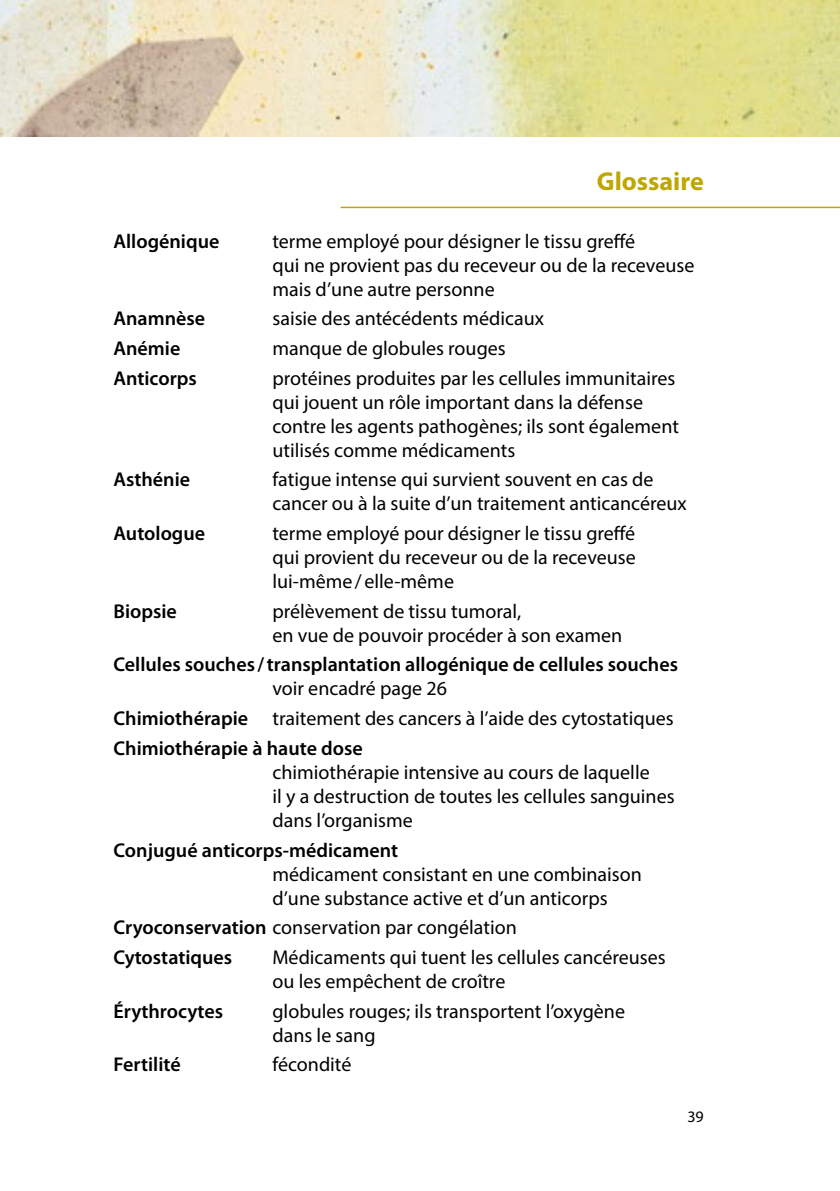
<style>
.page{position:relative;width:840px;height:1191px;background:#fff}
.page>*{position:absolute;margin:0;border:0;box-sizing:border-box;transform-origin:0 0}
.t1{font:700 26px "Myriad Pro";color:#c0a600}
.t2{font:20px/24px "Myriad Pro";color:#000}
.t3{font:600 20px/29.6px "Myriad Pro";color:#000}
.t4{font:16px "Myriad Pro";color:#000}
.s1{font-weight:600}
.s2{font-weight:400}
</style>
<div class="page">
<hr style="left:340px;top:207px;width:499px;height:1px;background:#c0a600">
<img style="left:0;top:0;width:839px;height:136px">
<h1 class="t1" style="left:596px;top:164px;width:108px">Glossaire</h1>
<p class="t3" style="left:113px;top:226px;width:107px">Allogénique</p>
<p class="t2" style="left:272px;top:229px;width:423px">terme employé pour désigner le tissu greffé<br>qui ne provient pas du receveur ou de la receveuse mais d’une autre personne</p>
<p class="t3" style="left:113px;top:303px;width:93px">Anamnèse</p>
<p class="t2" style="left:272px;top:306px;width:273px">saisie des antécédents médicaux</p>
<p class="t3" style="left:113px;top:333px;width:68px">Anémie</p>
<p class="t2" style="left:272px;top:336px;width:235px">manque de globules rouges</p>
<p class="t3" style="left:113px;top:363px;width:85px">Anticorps</p>
<p class="t2" style="left:272px;top:366px;width:408px">protéines produites par les cellules immunitaires qui jouent un rôle important dans la défense contre les agents pathogènes; ils sont également utilisés comme médicaments</p>
<p class="t3" style="left:113px;top:464px;width:78px">Asthénie</p>
<p class="t2" style="left:272px;top:467px;width:415px">fatigue intense qui survient souvent en cas de cancer ou à la suite d’un traitement anticancéreux</p>
<p class="t3" style="left:113px;top:518px;width:93px">Autologue</p>
<p class="t2" style="left:272px;top:521px;width:364px;text-align:justify">terme employé pour désigner le tissu greffé qui provient du receveur ou de la receveuse lui-même/elle-même</p>
<p class="t3" style="left:113px;top:596px;width:65px">Biopsie</p>
<p class="t2" style="left:272px;top:599px;width:351px">prélèvement de tissu tumoral,<br>en vue de pouvoir procéder à son examen</p>
<p class="t3" style="left:113px;top:649px;width:565px">Cellules souches /transplantation allogénique de cellules souches</p>
<p class="t2" style="left:113px;top:673px;width:561px;line-height:29.6px;text-indent:159px">voir encadré page 26<br><span class="s1">Chimiothérapie</span> traitement des cancers à l’aide des cytostatiques<br><span class="s1">Chimiothérapie à haute dose</span></p>
<p class="t2" style="left:272px;top:760px;width:403px">chimiothérapie intensive au cours de laquelle<br>il y a destruction de toutes les cellules sanguines dans l’organisme</p>
<p class="t3" style="left:113px;top:834px;width:286px">Conjugué anticorps-médicament</p>
<p class="t2" style="left:272px;top:861px;width:371px">médicament consistant en une combinaison d’une substance active et d’un anticorps</p>
<p class="t3" style="left:113px;top:912px;width:404px">Cryoconservation <span class="s2">conservation par congélation<br></span>Cytostatiques</p>
<p class="t2" style="left:272px;top:944px;width:394px">Médicaments qui tuent les cellules cancéreuses ou les empêchent de croître</p>
<p class="t3" style="left:113px;top:995px;width:111px">Érythrocytes</p>
<p class="t2" style="left:272px;top:998px;width:354px">globules rouges; ils transportent l’oxygène dans le sang</p>
<p class="t3" style="left:113px;top:1049px;width:69px">Fertilité</p>
<p class="t2" style="left:272px;top:1052px;width:81px">fécondité</p>
<p class="t4" style="left:687px;top:1107px;width:18px">39</p>
</div>
